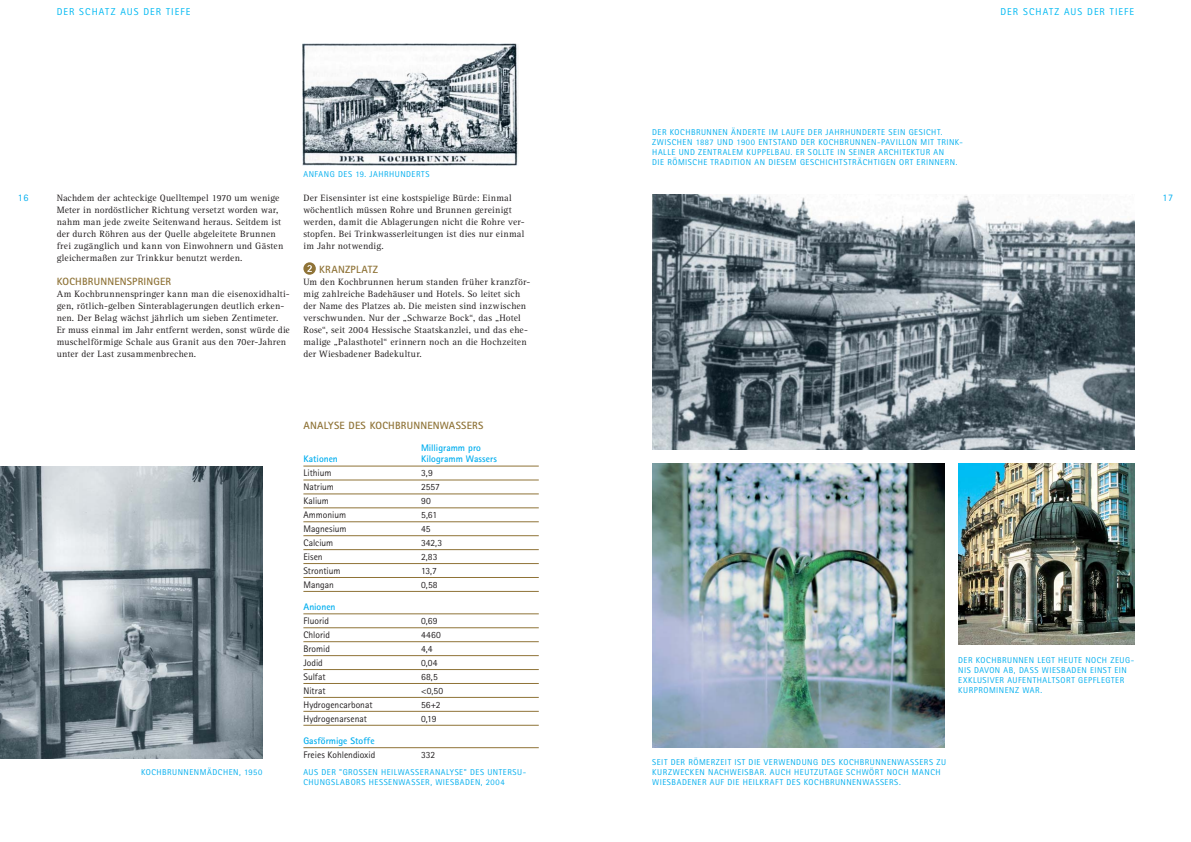
<style>
.page{position:relative;width:1191px;height:842px;background:#fff}
.page>*{position:absolute;margin:0;border:0;box-sizing:border-box;transform-origin:0 0}
.t1{font:700 10.5px "Rotis Sans Serif Std";letter-spacing:.02em;color:#8f7337}
.t2{font:10px "Rotis Sans Serif Std";letter-spacing:.1em;color:#00b9f2}
.t3{font:10px "Rotis Sans Serif Std";color:#00aeef}
.t4{font:9.5px/12px "Rotis Serif Std";letter-spacing:.02em;color:#231f20}
.t5{font:9.5px "Rotis Sans Serif Std";color:#231f20}
.t6{font:700 9.5px/11.4px "Rotis Sans Serif Std";color:#00aeef}
.t7{font:8.5px/10px "Rotis Sans Serif Std";letter-spacing:.06em;color:#00aeef}
</style>
<div class="page">
<img style="left:0;top:466px;width:262px;height:292px">
<img style="left:303px;top:44px;width:216px;height:122px">
<img style="left:652px;top:194px;width:482px;height:255px">
<img style="left:652px;top:463px;width:292px;height:284px">
<img style="left:958px;top:463px;width:176px;height:182px">
<svg style="left:303px;top:262px;width:13px;height:13px"></svg>
<svg style="left:307px;top:265px;width:5px;height:7px"></svg>
<hr style="left:303px;top:466px;width:236px;height:1px;background:#8f7337">
<hr style="left:303px;top:480px;width:236px;height:1px;background:#8f7337">
<hr style="left:303px;top:494px;width:236px;height:1px;background:#8f7337">
<hr style="left:303px;top:508px;width:236px;height:1px;background:#8f7337">
<hr style="left:303px;top:521px;width:236px;height:1px;background:#8f7337">
<hr style="left:303px;top:535px;width:236px;height:1px;background:#8f7337">
<hr style="left:303px;top:549px;width:236px;height:1px;background:#8f7337">
<hr style="left:303px;top:563px;width:236px;height:1px;background:#8f7337">
<hr style="left:303px;top:577px;width:236px;height:1px;background:#8f7337">
<hr style="left:303px;top:591px;width:236px;height:1px;background:#8f7337">
<hr style="left:303px;top:614px;width:236px;height:1px;background:#8f7337">
<hr style="left:303px;top:627px;width:236px;height:1px;background:#8f7337">
<hr style="left:303px;top:641px;width:236px;height:1px;background:#8f7337">
<hr style="left:303px;top:655px;width:236px;height:1px;background:#8f7337">
<hr style="left:303px;top:669px;width:236px;height:1px;background:#8f7337">
<hr style="left:303px;top:683px;width:236px;height:1px;background:#8f7337">
<hr style="left:303px;top:697px;width:236px;height:1px;background:#8f7337">
<hr style="left:303px;top:711px;width:236px;height:1px;background:#8f7337">
<hr style="left:303px;top:725px;width:236px;height:1px;background:#8f7337">
<hr style="left:303px;top:747px;width:236px;height:1px;background:#8f7337">
<p class="t2" style="left:57px;top:8px;width:135px">DER SCHATZ AUS DER TIEFE</p>
<p class="t2" style="left:1000px;top:8px;width:135px">DER SCHATZ AUS DER TIEFE</p>
<p class="t7" style="left:652px;top:128px;width:312px">DER KOCHBRUNNEN ÄNDERTE IM LAUFE DER JAHRHUNDERTE SEIN GESICHT.<br>ZWISCHEN 1887 UND 1900 ENTSTAND DER KOCHBRUNNEN-PAVILLON MIT TRINK-HALLE UND ZENTRALEM KUPPELBAU. ER SOLLTE IN SEINER ARCHITEKTUR AN<br>DIE RÖMISCHE TRADITION AN DIESEM GESCHICHTSTRÄCHTIGEN ORT ERINNERN.</p>
<p class="t7" style="left:303px;top:170px;width:128px">ANFANG DES 19. JAHRHUNDERTS</p>
<p class="t4" style="left:303px;top:192px;width:223px">Der Eisensinter ist eine kostspielige Bürde: Einmal wöchentlich müssen Rohre und Brunnen gereinigt werden, damit die Ablagerungen nicht die Rohre ver&shy;stopfen. Bei Trinkwasserleitungen ist dies nur einmal im Jahr notwendig.</p>
<p class="t1" style="left:319px;top:265px;width:61px">KRANZPLATZ</p>
<p class="t4" style="left:303px;top:276px;width:228px">Um den Kochbrunnen herum standen früher kranzför&shy;mig zahlreiche Badehäuser und Hotels. So leitet sich der Name des Platzes ab. Die meisten sind inzwischen verschwunden. Nur der „Schwarze Bock“, das „Hotel Rose“, seit 2004 Hessische Staatskanzlei, und das ehe&shy;malige „Palasthotel“ erinnern noch an die Hochzeiten der Wiesbadener Badekultur.</p>
<p class="t4" style="left:57px;top:192px;width:228px">Nachdem der achteckige Quelltempel 1970 um wenige Meter in nordöstlicher Richtung versetzt worden war, nahm man jede zweite Seitenwand heraus. Seitdem ist der durch Röhren aus der Quelle abgeleitete Brunnen frei zugänglich und kann von Einwohnern und Gästen gleichermaßen zur Trinkkur benutzt werden.</p>
<p class="t1" style="left:57px;top:277px;width:116px">KOCHBRUNNENSPRINGER</p>
<p class="t4" style="left:57px;top:288px;width:235px">Am Kochbrunnenspringer kann man die eisenoxidhalti&shy;gen, rötlich-gelben Sinterablagerungen deutlich erken&shy;nen. Der Belag wächst jährlich um sieben Zentimeter.<br>Er muss einmal im Jahr entfernt werden, sonst würde die muschelförmige Schale aus Granit aus den 70er-Jahren unter der Last zusammenbrechen.</p>
<p class="t3" style="left:18px;top:194px;width:12px">16</p>
<p class="t3" style="left:1162px;top:194px;width:12px">17</p>
<p class="t1" style="left:303px;top:421px;width:181px">ANALYSE DES KOCHBRUNNENWASSERS</p>
<p class="t6" style="left:303px;top:454px;width:36px">Kationen</p>
<p class="t6" style="left:421px;top:443px;width:77px">Milligramm pro<br>Kilogramm Wassers</p>
<p class="t5" style="left:303px;top:469px;width:30px">Lithium</p>
<p class="t5" style="left:421px;top:469px;width:13px">3,9</p>
<p class="t5" style="left:303px;top:483px;width:32px">Natrium</p>
<p class="t5" style="left:421px;top:483px;width:20px">2557</p>
<p class="t5" style="left:303px;top:497px;width:27px">Kalium</p>
<p class="t5" style="left:421px;top:497px;width:11px">90</p>
<p class="t5" style="left:303px;top:511px;width:44px">Ammonium</p>
<p class="t5" style="left:421px;top:511px;width:18px">5,61</p>
<p class="t5" style="left:303px;top:525px;width:45px">Magnesium</p>
<p class="t5" style="left:421px;top:525px;width:11px">45</p>
<p class="t5" style="left:303px;top:539px;width:31px">Calcium</p>
<p class="t5" style="left:421px;top:539px;width:23px">342,3</p>
<p class="t5" style="left:303px;top:553px;width:21px">Eisen</p>
<p class="t5" style="left:421px;top:553px;width:18px">2,83</p>
<p class="t5" style="left:303px;top:567px;width:39px">Strontium</p>
<p class="t5" style="left:421px;top:567px;width:17px">13,7</p>
<p class="t5" style="left:303px;top:581px;width:32px">Mangan</p>
<p class="t5" style="left:421px;top:581px;width:18px">0,58</p>
<p class="t6" style="left:303px;top:602px;width:34px">Anionen</p>
<p class="t5" style="left:303px;top:617px;width:27px">Fluorid</p>
<p class="t5" style="left:421px;top:617px;width:18px">0,69</p>
<p class="t5" style="left:303px;top:631px;width:28px">Chlorid</p>
<p class="t5" style="left:421px;top:631px;width:21px">4460</p>
<p class="t5" style="left:303px;top:645px;width:28px">Bromid</p>
<p class="t5" style="left:421px;top:645px;width:13px">4,4</p>
<p class="t5" style="left:303px;top:659px;width:21px">Jodid</p>
<p class="t5" style="left:421px;top:659px;width:18px">0,04</p>
<p class="t5" style="left:303px;top:673px;width:24px">Sulfat</p>
<p class="t5" style="left:421px;top:673px;width:18px">68,5</p>
<p class="t5" style="left:303px;top:687px;width:24px">Nitrat</p>
<p class="t5" style="left:421px;top:687px;width:24px">&lt;0,50</p>
<p class="t5" style="left:303px;top:701px;width:71px">Hydrogencarbonat</p>
<p class="t5" style="left:421px;top:701px;width:21px">56+2</p>
<p class="t5" style="left:303px;top:715px;width:65px">Hydrogenarsenat</p>
<p class="t5" style="left:421px;top:715px;width:17px">0,19</p>
<p class="t6" style="left:303px;top:736px;width:73px">Gasförmige Stoffe</p>
<p class="t5" style="left:303px;top:751px;width:74px">Freies Kohlendioxid</p>
<p class="t5" style="left:421px;top:751px;width:16px">332</p>
<p class="t7" style="left:141px;top:768px;width:123px">KOCHBRUNNENMÄDCHEN, 1950</p>
<p class="t7" style="left:303px;top:768px;width:224px">AUS DER "GROSSEN HEILWASSERANALYSE" DES UNTERSU-<br>CHUNGSLABORS HESSENWASSER, WIESBADEN, 2004</p>
<p class="t7" style="left:652px;top:758px;width:295px">SEIT DER RÖMERZEIT IST DIE VERWENDUNG DES KOCHBRUNNENWASSERS ZU<br>KURZWECKEN NACHWEISBAR. AUCH HEUTZUTAGE SCHWÖRT NOCH MANCH<br>WIESBADENER AUF DIE HEILKRAFT DES KOCHBRUNNENWASSERS.</p>
<p class="t7" style="left:958px;top:656px;width:177px">DER KOCHBRUNNEN LEGT HEUTE NOCH ZEUG-NIS DAVON AB, DASS WIESBADEN EINST EIN EXKLUSIVER AUFENTHALTSORT GEPFLEGTER KURPROMINENZ WAR.</p>
</div>
